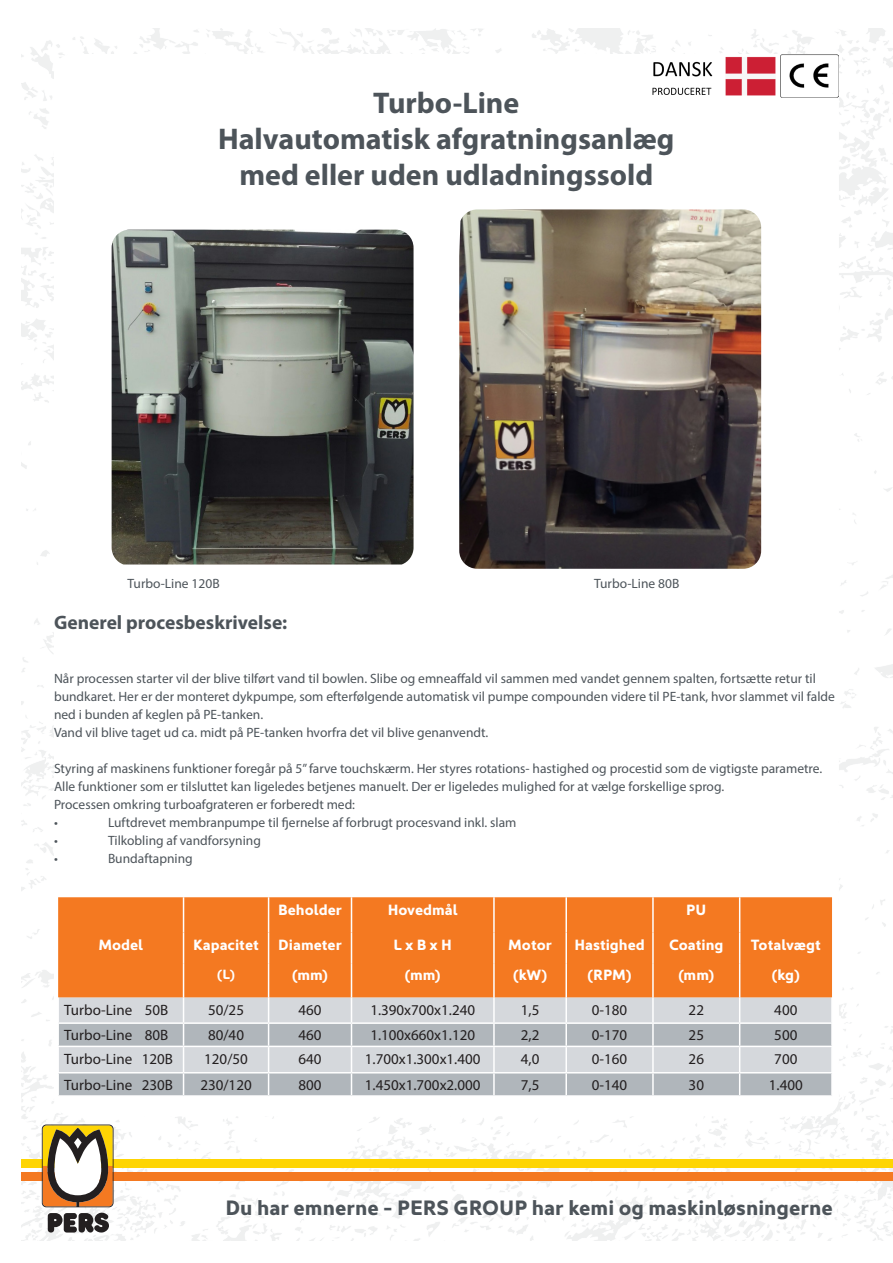
<style>
.page{position:relative;width:893px;height:1263px;background:#fff}
.page>*{position:absolute;margin:0;border:0;box-sizing:border-box;transform-origin:0 0}
.Overskrift{font:700 30px/36px "Myriad Pro";color:#4d545a;text-align:center}
.t1{font:700 21px "Kyrial Sans Pro";color:#4d545a}
.Produkter{font:700 19.5px "Myriad Pro";color:#4d545a}
.Tabel_brødtekst{font:15px "Myriad Pro";color:#231f20}
.Produkter-2{font:700 15px "Kyrial Sans Pro";color:#fff}
.Overskrift-2{font:15px "Myriad Pro";color:#231f20}
.Brødtekst{font:13.5px/18px "Myriad Pro";color:#4d545a}
.Brødtekst-2{font:700 13.5px "Kyrial Sans Pro";color:#fff}
</style>
<div class="page">
<img style="left:21px;top:29px;width:872px;height:1212px">
<div style="left:21px;top:1160px;width:872px;height:8px;background:#fed503"></div>
<div style="left:21px;top:1172px;width:872px;height:9px;background:#f47921"></div>
<svg style="left:42px;top:1124px;width:72px;height:108px"></svg>
<div style="left:54px;top:54px;width:785px;height:1062px;background:#fff;border-radius:18px"></div>
<img style="left:459px;top:209px;width:302px;height:360px">
<img style="left:112px;top:230px;width:302px;height:334px">
<div style="left:58px;top:897px;width:774px;height:100px;background:#f47921"></div>
<div style="left:59px;top:997px;width:772px;height:25px;background:#d5d8dc"></div>
<svg style="left:59px;top:1024px;width:772px;height:71px;background:#bec3c8"></svg>
<hr style="left:183px;top:897px;width:1px;height:35px;background:#fff">
<hr style="left:268px;top:897px;width:1px;height:35px;background:#fff">
<hr style="left:351px;top:897px;width:1px;height:35px;background:#fff">
<hr style="left:493px;top:897px;width:2px;height:35px;background:#fff">
<hr style="left:565px;top:897px;width:2px;height:35px;background:#fff">
<hr style="left:652px;top:897px;width:2px;height:35px;background:#fff">
<hr style="left:739px;top:897px;width:1px;height:35px;background:#fff">
<hr style="left:183px;top:932px;width:1px;height:31px;background:#fff">
<hr style="left:268px;top:932px;width:1px;height:31px;background:#fff">
<hr style="left:351px;top:932px;width:1px;height:31px;background:#fff">
<hr style="left:493px;top:932px;width:2px;height:31px;background:#fff">
<hr style="left:565px;top:932px;width:2px;height:31px;background:#fff">
<hr style="left:652px;top:932px;width:2px;height:31px;background:#fff">
<hr style="left:739px;top:932px;width:1px;height:31px;background:#fff">
<hr style="left:183px;top:963px;width:1px;height:34px;background:#fff">
<hr style="left:268px;top:963px;width:1px;height:34px;background:#fff">
<hr style="left:351px;top:963px;width:1px;height:34px;background:#fff">
<hr style="left:493px;top:963px;width:2px;height:34px;background:#fff">
<hr style="left:565px;top:963px;width:2px;height:34px;background:#fff">
<hr style="left:652px;top:963px;width:2px;height:34px;background:#fff">
<hr style="left:739px;top:963px;width:1px;height:34px;background:#fff">
<hr style="left:493px;top:997px;width:2px;height:25px;background:#fff">
<hr style="left:565px;top:997px;width:2px;height:25px;background:#fff">
<hr style="left:652px;top:997px;width:2px;height:25px;background:#fff">
<hr style="left:493px;top:1024px;width:2px;height:22px;background:#fff">
<hr style="left:565px;top:1024px;width:2px;height:22px;background:#fff">
<hr style="left:652px;top:1024px;width:2px;height:22px;background:#fff">
<hr style="left:493px;top:1047px;width:2px;height:25px;background:#fff">
<hr style="left:565px;top:1047px;width:2px;height:25px;background:#fff">
<hr style="left:652px;top:1047px;width:2px;height:25px;background:#fff">
<svg style="left:183px;top:997px;width:1px;height:98px"></svg>
<svg style="left:268px;top:997px;width:1px;height:98px"></svg>
<svg style="left:351px;top:997px;width:1px;height:98px"></svg>
<hr style="left:493px;top:1073px;width:2px;height:22px;background:#fff">
<hr style="left:565px;top:1073px;width:2px;height:22px;background:#fff">
<hr style="left:652px;top:1073px;width:2px;height:22px;background:#fff">
<svg style="left:739px;top:997px;width:1px;height:98px"></svg>
<hr style="left:57px;top:1022px;width:127px;height:2px;background:#fff">
<hr style="left:184px;top:1022px;width:85px;height:2px;background:#fff">
<hr style="left:351px;top:1022px;width:143px;height:2px;background:#fff">
<hr style="left:653px;top:1022px;width:87px;height:2px;background:#fff">
<hr style="left:57px;top:1046px;width:127px;height:1px;background:#fff">
<hr style="left:184px;top:1046px;width:85px;height:1px;background:#fff">
<hr style="left:269px;top:1046px;width:82px;height:1px;background:#fff">
<hr style="left:351px;top:1046px;width:143px;height:1px;background:#fff">
<hr style="left:494px;top:1046px;width:72px;height:1px;background:#fff">
<hr style="left:566px;top:1046px;width:87px;height:1px;background:#fff">
<hr style="left:653px;top:1046px;width:87px;height:1px;background:#fff">
<hr style="left:740px;top:1046px;width:93px;height:1px;background:#fff">
<hr style="left:57px;top:1072px;width:127px;height:1px;background:#fff">
<hr style="left:184px;top:1072px;width:85px;height:1px;background:#fff">
<hr style="left:269px;top:1072px;width:82px;height:1px;background:#fff">
<hr style="left:351px;top:1072px;width:143px;height:1px;background:#fff">
<hr style="left:494px;top:1072px;width:72px;height:1px;background:#fff">
<hr style="left:566px;top:1072px;width:87px;height:1px;background:#fff">
<hr style="left:653px;top:1072px;width:87px;height:1px;background:#fff">
<hr style="left:740px;top:1072px;width:93px;height:1px;background:#fff">
<img style="left:652px;top:56px;width:124px;height:40px">
<img style="left:781px;top:54px;width:58px;height:43px">
<p class="Overskrift" style="left:218px;top:83px;width:458px">Turbo-Line<br>Halvautomatisk afgratningsanlæg med eller uden udladningssold</p>
<p class="Brødtekst" style="left:127px;top:574px;width:94px">Turbo-Line 120B</p>
<p class="Brødtekst" style="left:594px;top:574px;width:87px">Turbo-Line 80B</p>
<p class="Produkter" style="left:54px;top:610px;width:235px">Generel procesbeskrivelse:</p>
<p class="Brødtekst" style="left:54px;top:669px;width:782px">Når processen starter vil der blive tilført vand til bowlen. Slibe og emneaffald vil sammen med vandet gennem spalten, fortsætte retur til bundkaret. Her er der monteret dykpumpe, som efterfølgende automatisk vil pumpe compounden videre til PE-tank, hvor slammet vil falde ned i bunden af keglen på PE-tanken.</p>
<p class="Brødtekst" style="left:54px;top:723px;width:436px">Vand vil blive taget ud ca. midt på PE-tanken hvorfra det vil blive genanvendt.</p>
<p class="Brødtekst" style="left:54px;top:759px;width:770px">Styring af maskinens funktioner foregår på 5” farve touchskærm. Her styres rotations- hastighed og procestid som de vigtigste parametre.<br>Alle funktioner som er tilsluttet kan ligeledes betjenes manuelt. Der er ligeledes mulighed for at vælge forskellige sprog.</p>
<p class="Brødtekst" style="left:54px;top:795px;width:303px">Processen omkring turboafgrateren er forberedt med:</p>
<p class="Brødtekst" style="left:54px;top:813px;width:5px">•</p>
<p class="Brødtekst" style="left:108px;top:813px;width:410px">Luftdrevet membranpumpe til fjernelse af forbrugt procesvand inkl. slam</p>
<p class="Brødtekst" style="left:54px;top:831px;width:5px">•</p>
<p class="Brødtekst" style="left:108px;top:831px;width:154px">Tilkobling af vandforsyning</p>
<p class="Brødtekst" style="left:54px;top:849px;width:5px">•</p>
<p class="Brødtekst" style="left:108px;top:849px;width:86px">Bundaftapning</p>
<p class="Produkter-2" style="left:278px;top:898px;width:65px">Beholder</p>
<p class="Produkter-2" style="left:388px;top:898px;width:72px">Hovedmål</p>
<p class="Produkter-2" style="left:686px;top:898px;width:22px">PU</p>
<p class="Produkter-2" style="left:98px;top:934px;width:46px">Model</p>
<p class="Produkter-2" style="left:193px;top:934px;width:67px">Kapacitet</p>
<p class="Produkter-2" style="left:278px;top:934px;width:65px">Diameter</p>
<p class="Produkter-2" style="left:394px;top:934px;width:60px">L x B x H</p>
<p class="Produkter-2" style="left:508px;top:934px;width:45px">Motor</p>
<p class="Produkter-2" style="left:574px;top:934px;width:72px">Hastighed</p>
<p class="Produkter-2" style="left:669px;top:934px;width:56px">Coating</p>
<p class="Produkter-2" style="left:751px;top:934px;width:72px">Totalvægt</p>
<p class="Brødtekst-2" style="left:217px;top:965px;width:19px">(L)</p>
<p class="Produkter-2" style="left:292px;top:964px;width:37px">(mm)</p>
<p class="Produkter-2" style="left:405px;top:964px;width:37px">(mm)</p>
<p class="Produkter-2" style="left:513px;top:964px;width:36px">(kW)</p>
<p class="Produkter-2" style="left:588px;top:964px;width:46px">(RPM)</p>
<p class="Produkter-2" style="left:678px;top:964px;width:37px">(mm)</p>
<p class="Produkter-2" style="left:772px;top:964px;width:30px">(kg)</p>
<p class="Tabel_brødtekst" style="left:64px;top:1000px;width:106px">Turbo-Line 50B</p>
<p class="Tabel_brødtekst" style="left:208px;top:1000px;width:37px">50/25</p>
<p class="Tabel_brødtekst" style="left:298px;top:1000px;width:25px">460</p>
<p class="Overskrift-2" style="left:370px;top:1000px;width:106px">1.390x700x1.240</p>
<p class="Tabel_brødtekst" style="left:521px;top:1000px;width:20px">1,5</p>
<p class="Tabel_brødtekst" style="left:592px;top:1000px;width:37px">0-180</p>
<p class="Tabel_brødtekst" style="left:689px;top:1000px;width:17px">22</p>
<p class="Tabel_brødtekst" style="left:774px;top:1000px;width:25px">400</p>
<p class="Tabel_brødtekst" style="left:64px;top:1026px;width:106px">Turbo-Line 80B</p>
<p class="Tabel_brødtekst" style="left:208px;top:1026px;width:37px">80/40</p>
<p class="Tabel_brødtekst" style="left:298px;top:1026px;width:25px">460</p>
<p class="Overskrift-2" style="left:370px;top:1026px;width:106px">1.100x660x1.120</p>
<p class="Tabel_brødtekst" style="left:521px;top:1026px;width:20px">2,2</p>
<p class="Tabel_brødtekst" style="left:592px;top:1026px;width:37px">0-170</p>
<p class="Tabel_brødtekst" style="left:689px;top:1026px;width:17px">25</p>
<p class="Tabel_brødtekst" style="left:774px;top:1026px;width:25px">500</p>
<p class="Tabel_brødtekst" style="left:64px;top:1049px;width:110px">Turbo-Line 120B</p>
<p class="Tabel_brødtekst" style="left:204px;top:1049px;width:45px">120/50</p>
<p class="Tabel_brødtekst" style="left:298px;top:1049px;width:25px">640</p>
<p class="Overskrift-2" style="left:365px;top:1049px;width:117px">1.700x1.300x1.400</p>
<p class="Tabel_brødtekst" style="left:521px;top:1049px;width:20px">4,0</p>
<p class="Tabel_brødtekst" style="left:592px;top:1049px;width:37px">0-160</p>
<p class="Tabel_brødtekst" style="left:689px;top:1049px;width:17px">26</p>
<p class="Tabel_brødtekst" style="left:774px;top:1049px;width:25px">700</p>
<p class="Tabel_brødtekst" style="left:64px;top:1076px;width:110px">Turbo-Line 230B</p>
<p class="Tabel_brødtekst" style="left:200px;top:1076px;width:53px">230/120</p>
<p class="Tabel_brødtekst" style="left:298px;top:1076px;width:25px">800</p>
<p class="Overskrift-2" style="left:365px;top:1076px;width:117px">1.450x1.700x2.000</p>
<p class="Tabel_brødtekst" style="left:521px;top:1076px;width:20px">7,5</p>
<p class="Tabel_brødtekst" style="left:592px;top:1076px;width:37px">0-140</p>
<p class="Tabel_brødtekst" style="left:689px;top:1076px;width:17px">30</p>
<p class="Tabel_brødtekst" style="left:769px;top:1076px;width:35px">1.400</p>
<h2 class="t1" style="left:225px;top:1192px;width:609px">Du har emnerne - PERS GROUP har kemi og maskinløsningerne</h2>
</div>
